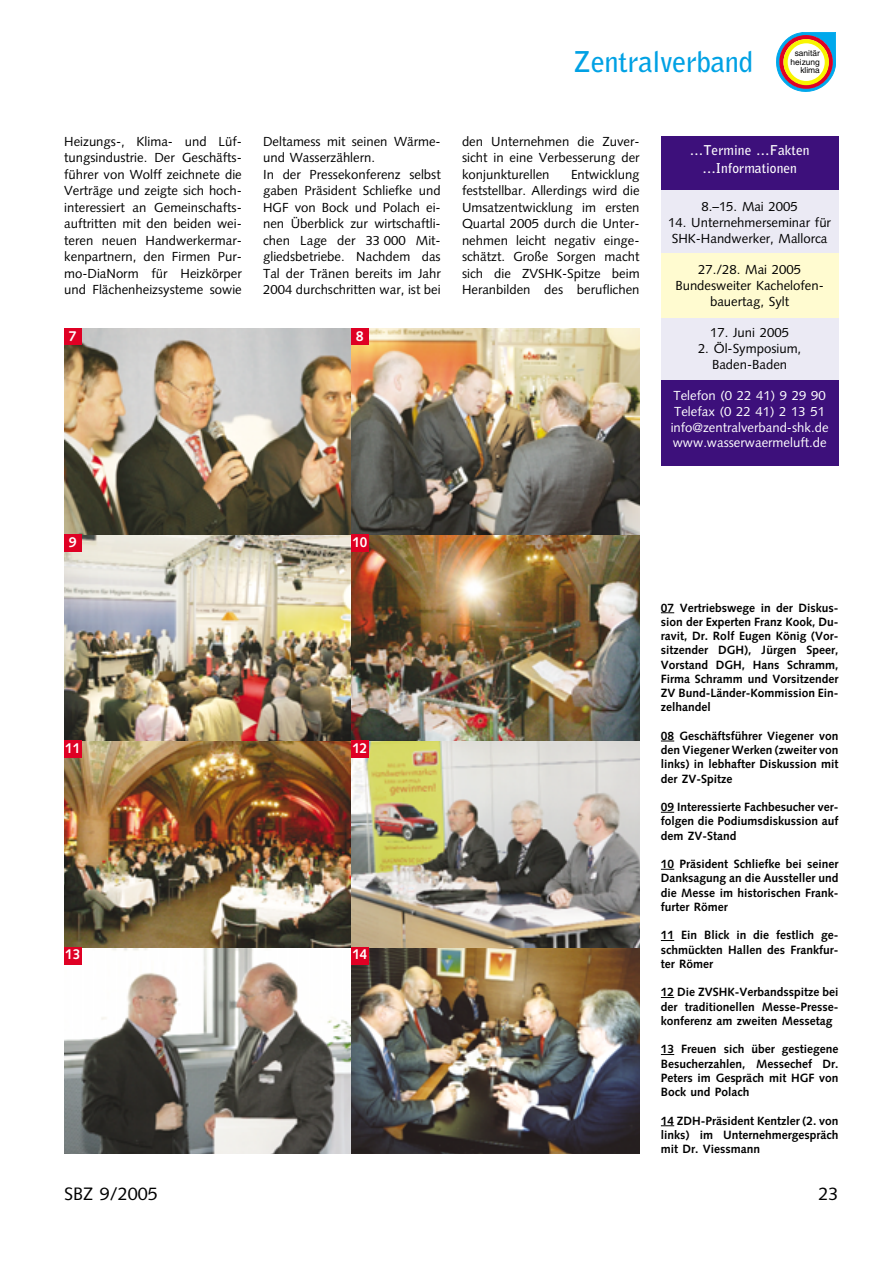
<style>
.page{position:relative;width:893px;height:1263px;background:#fff}
.page>*{position:absolute;margin:0;border:0;box-sizing:border-box;transform-origin:0 0}
.t1{font:700 28.5px "Bell Gothic";letter-spacing:-.01em;color:#00a1e4}
.t2{font:18px "Syntax";color:#000}
.t3{font:700 14.25px "Syntax";color:#fff;scale:.95 1}
.t4{font:700 14.25px "Syntax";color:#fff}
.t5{font:700 13.5px/18px "Bell Gothic";color:#fff;text-align:center}
.t6{font:13.2px/16.5px "Syntax";color:#000;text-align:justify}
.t7{font:13.2px/15.8px "Syntax";color:#fff}
.t8{font:700 12px/14.2px "Syntax";color:#000;text-align:justify}
.t9{font:8.4px/8.4px "Helvetica";color:#000;text-align:right}
</style>
<div class="page">
<svg style="left:776px;top:32px;width:59px;height:59px"></svg>
<svg style="left:779px;top:35px;width:53px;height:54px"></svg>
<svg style="left:783px;top:39px;width:45px;height:46px"></svg>
<div style="left:660px;top:137px;width:178px;height:248px;background:#fffbd0"></div>
<div style="left:661px;top:136px;width:177px;height:54px;background:#3d107b"></div>
<div style="left:661px;top:379px;width:177px;height:87px;background:#3d107b"></div>
<div style="left:660px;top:190px;width:178px;height:63px;background:#ebeaf4"></div>
<div style="left:661px;top:318px;width:177px;height:62px;background:#ebeaf4"></div>
<img style="left:64px;top:947px;width:287px;height:206px">
<img style="left:351px;top:947px;width:288px;height:206px">
<img style="left:64px;top:741px;width:287px;height:206px">
<img style="left:351px;top:741px;width:288px;height:206px">
<img style="left:64px;top:535px;width:287px;height:206px">
<img style="left:351px;top:535px;width:288px;height:206px">
<img style="left:64px;top:328px;width:287px;height:207px">
<img style="left:351px;top:328px;width:288px;height:207px">
<div style="left:64px;top:328px;width:17px;height:17px;background:#df0024"></div>
<div style="left:351px;top:328px;width:17px;height:17px;background:#df0024"></div>
<div style="left:64px;top:741px;width:17px;height:17px;background:#df0024"></div>
<div style="left:351px;top:741px;width:17px;height:17px;background:#df0024"></div>
<div style="left:64px;top:947px;width:17px;height:17px;background:#df0024"></div>
<div style="left:351px;top:947px;width:17px;height:17px;background:#df0024"></div>
<div style="left:64px;top:535px;width:17px;height:17px;background:#df0024"></div>
<div style="left:351px;top:535px;width:17px;height:17px;background:#df0024"></div>
<svg style="left:661px;top:612px;width:13px;height:1px"></svg>
<svg style="left:661px;top:741px;width:13px;height:1px"></svg>
<svg style="left:661px;top:812px;width:13px;height:1px"></svg>
<svg style="left:661px;top:869px;width:13px;height:1px"></svg>
<svg style="left:661px;top:940px;width:13px;height:1px"></svg>
<svg style="left:661px;top:997px;width:13px;height:1px"></svg>
<svg style="left:661px;top:1054px;width:13px;height:1px"></svg>
<svg style="left:661px;top:1125px;width:13px;height:1px"></svg>
<h1 class="t1" style="left:573px;top:51px;width:181px">Zentralverband</h1>
<p class="t9" style="left:790px;top:50px;width:31px">sanitär heizung klima</p>
<p class="t6" style="left:64px;top:134px;width:179px">Heizungs-, Klima- und Lüf&shy;tungsindustrie. Der Geschäfts&shy;führer von Wolff zeichnete die Verträge und zeigte sich hoch&shy;interessiert an Gemeinschafts&shy;auftritten mit den beiden wei&shy;teren neuen Handwerkermar&shy;kenpartnern, den Firmen Pur&shy;mo-DiaNorm für Heizkörper und Flächenheizsysteme sowie</p>
<p class="t6" style="left:263px;top:134px;width:179px;text-align:left">Deltamess mit seinen Wärme&shy;und Wasserzählern.<br>In der Pressekonferenz selbst gaben Präsident Schliefke und<br>HGF von Bock und Polach ei&shy;nen Überblick zur wirtschaftli&shy;chen Lage der 33 000 Mit&shy;gliedsbetriebe. Nachdem das<br>Tal der Tränen bereits im Jahr<br>2004 durchschritten war, ist bei</p>
<p class="t6" style="left:462px;top:134px;width:179px">den Unternehmen die Zuver&shy;sicht in eine Verbesserung der konjunkturellen</p>
<p class="t6" style="left:462px;top:167px;width:179px;text-indent:109px">Entwicklung feststellbar. Allerdings wird die Umsatzentwicklung im ersten Quartal 2005 durch die Unter&shy;nehmen leicht negativ einge&shy;schätzt. Große Sorgen macht sich die ZVSHK-Spitze beim Heranbilden des beruflichen</p>
<p class="t4" style="left:69px;top:330px;width:9px">7</p>
<p class="t4" style="left:356px;top:330px;width:9px">8</p>
<p class="t5" style="left:690px;top:142px;width:121px">…Termine …Fakten …Informationen</p>
<p class="t6" style="left:701px;top:200px;width:98px">8.–15. Mai 2005</p>
<p class="t6" style="left:668px;top:216px;width:164px;line-height:15.8px">14. Unternehmerseminar für<br>SHK-Handwerker, Mallorca</p>
<p class="t6" style="left:675px;top:263px;width:150px;line-height:15.8px;text-align:center">27./28. Mai 2005<br>Bundesweiter Kachelofen&shy;bauertag, Sylt</p>
<p class="t6" style="left:710px;top:326px;width:80px">17. Juni 2005</p>
<p class="t6" style="left:698px;top:342px;width:105px;line-height:15.8px;text-align:center">2. Öl-Symposium,<br>Baden-Baden</p>
<p class="t7" style="left:670px;top:389px;width:159px">Telefon (0 22 41) 9 29 90<br>Telefax (0 22 41) 2 13 51 info@zentralverband-shk.de www.wasserwaermeluft.de</p>
<p class="t4" style="left:69px;top:536px;width:9px">9</p>
<p class="t3" style="left:352px;top:536px;width:17px">10</p>
<p class="t3" style="left:65px;top:742px;width:17px">11</p>
<p class="t3" style="left:352px;top:742px;width:17px">12</p>
<p class="t3" style="left:65px;top:949px;width:17px">13</p>
<p class="t3" style="left:352px;top:949px;width:17px">14</p>
<p class="t8" style="left:661px;top:601px;width:179px">07 Vertriebswege in der Diskus&shy;sion der Experten Franz Kook, Du&shy;ravit, Dr. Rolf Eugen König (Vor&shy;sitzender DGH), Jürgen Speer, Vorstand DGH, Hans Schramm, Firma Schramm und Vorsitzender ZV Bund-Länder-Kommission Ein&shy;zelhandel</p>
<p class="t8" style="left:661px;top:730px;width:179px">08 Geschäftsführer Viegener von den Viegener Werken (zweiter von links) in lebhafter Diskussion mit der ZV-Spitze</p>
<p class="t8" style="left:661px;top:801px;width:179px">09 Interessierte Fachbesucher ver&shy;folgen die Podiumsdiskussion auf dem ZV-Stand</p>
<p class="t8" style="left:661px;top:858px;width:179px">10 Präsident Schliefke bei seiner Danksagung an die Aussteller und die Messe im historischen Frank&shy;furter Römer</p>
<p class="t8" style="left:661px;top:929px;width:179px">11 Ein Blick in die festlich ge&shy;schmückten Hallen des Frankfur&shy;ter Römer</p>
<p class="t8" style="left:661px;top:986px;width:179px">12 Die ZVSHK-Verbandsspitze bei der traditionellen Messe-Presse&shy;konferenz am zweiten Messetag</p>
<p class="t8" style="left:661px;top:1043px;width:179px">13 Freuen sich über gestiegene Besucherzahlen, Messechef Dr.<br>Peters im Gespräch mit HGF von Bock und Polach</p>
<p class="t8" style="left:661px;top:1114px;width:179px">14 ZDH-Präsident Kentzler (2. von links) im Unternehmergespräch mit Dr. Viessmann</p>
<h2 class="t2" style="left:64px;top:1186px;width:95px">SBZ 9/2005</h2>
<h2 class="t2" style="left:818px;top:1187px;width:22px">23</h2>
</div>
